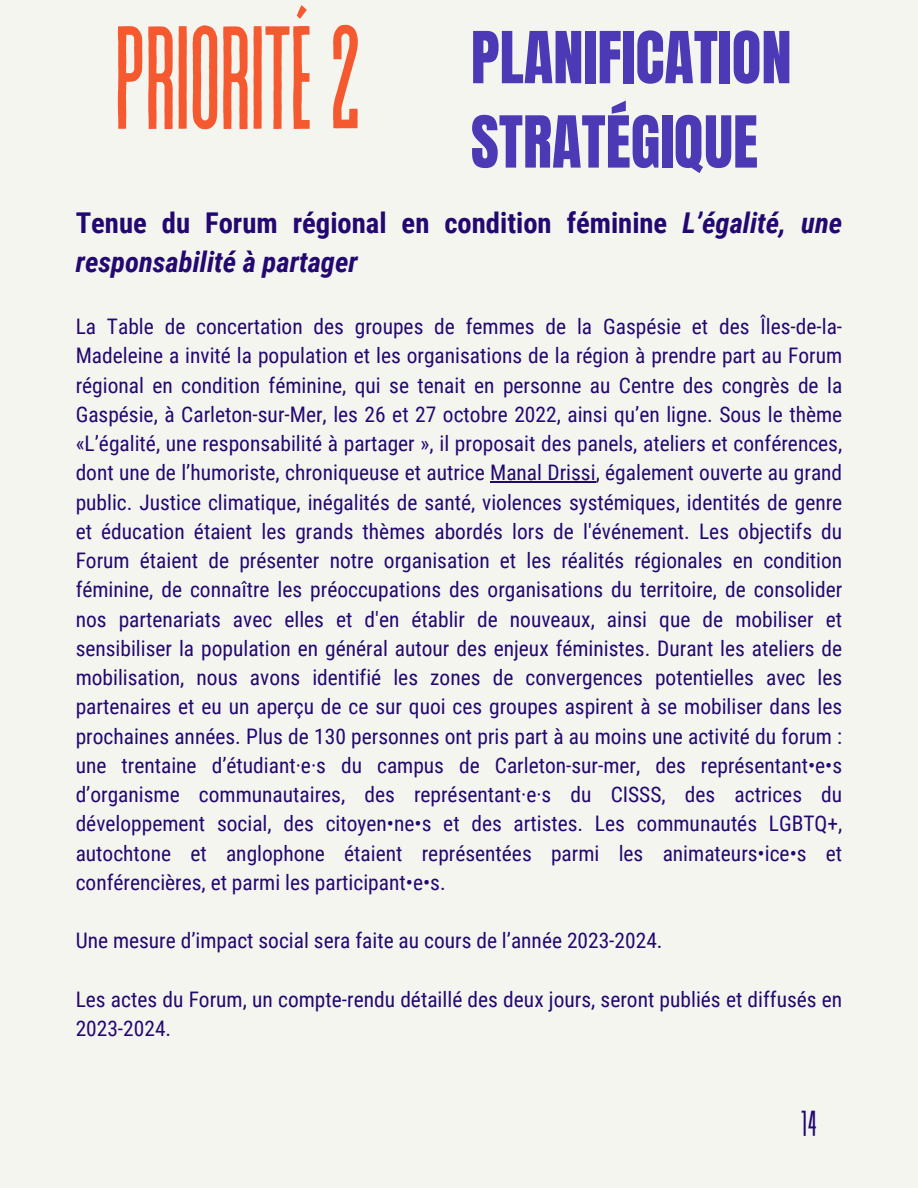
<style>
.page{position:relative;width:918px;height:1188px;background:#f5f5ef}
.page>*{position:absolute;margin:0;border:0;box-sizing:border-box;transform-origin:0 0}
.t1{font:146.4px "Revive 80 Tall";letter-spacing:-.03em;color:#f4592f}
.t2{font:60.9px/84.3px "Anton";color:#4b39b5}
.t3{font:36px "Revive 80 Tall";color:#230871}
.t4{font:700 28.65px/39.3px "Roboto Condensed";color:#230871}
.t5{font:21.45px/29.2px "Roboto Condensed";color:#230871;text-align:justify}
.s1{font-style:italic}
</style>
<div class="page">
<hr style="left:490px;top:481px;width:106px;height:2px;background:#230871">
<p class="t1" style="left:113px;top:3px;width:252px">PRIORITÉ2</p>
<p class="t2" style="left:471px;top:16px;width:322px">PLANIFICATION<br>STRATÉGIQUE</p>
<p class="t4" style="left:76px;top:203px;width:768px">Tenue du Forum régional en condition féminine <span class="s1">L’égalité, une responsabilité à partager</span></p>
<p class="t5" style="left:76px;top:312px;width:768px">La Table de concertation des groupes de femmes de la Gaspésie et des Îles-de-la-Madeleine a invité la population et les organisations de la région à prendre part au Forum régional en condition féminine, qui se tenait en personne au Centre des congrès de la Gaspésie, à Carleton-sur-Mer, les 26 et 27 octobre 2022, ainsi qu’en ligne. Sous le thème «L’égalité, une responsabilité à partager », il proposait des panels, ateliers et conférences, dont une de l’humoriste, chroniqueuse et autrice Manal Drissi, également ouverte au grand public. Justice climatique, inégalités de santé, violences systémiques, identités de genre et éducation étaient les grands thèmes abordés lors de l'événement. Les objectifs du Forum étaient de présenter notre organisation et les réalités régionales en condition féminine, de connaître les préoccupations des organisations du territoire, de consolider nos partenariats avec elles et d'en établir de nouveaux, ainsi que de mobiliser et sensibiliser la population en général autour des enjeux féministes. Durant les ateliers de mobilisation, nous avons identifié les zones de convergences potentielles avec les partenaires et eu un aperçu de ce sur quoi ces groupes aspirent à se mobiliser dans les prochaines années. Plus de 130 personnes ont pris part à au moins une activité du forum : une trentaine d’étudiant·e·s du campus de Carleton-sur-mer, des représentant•e•s d’organisme communautaires, des représentant·e·s du CISSS, des actrices du développement social, des citoyen•ne•s et des artistes. Les communautés LGBTQ+, autochtone et anglophone étaient représentées parmi les animateurs•ice•s et conférencières, et parmi les participant•e•s.</p>
<p class="t5" style="left:76px;top:926px;width:588px">Une mesure d’impact social sera faite au cours de l’année 2023-2024.</p>
<p class="t5" style="left:76px;top:985px;width:768px">Les actes du Forum, un compte-rendu détaillé des deux jours, seront publiés et diffusés en<br>2023-2024.</p>
<p class="t3" style="left:801px;top:1105px;width:18px">14</p>
</div>
